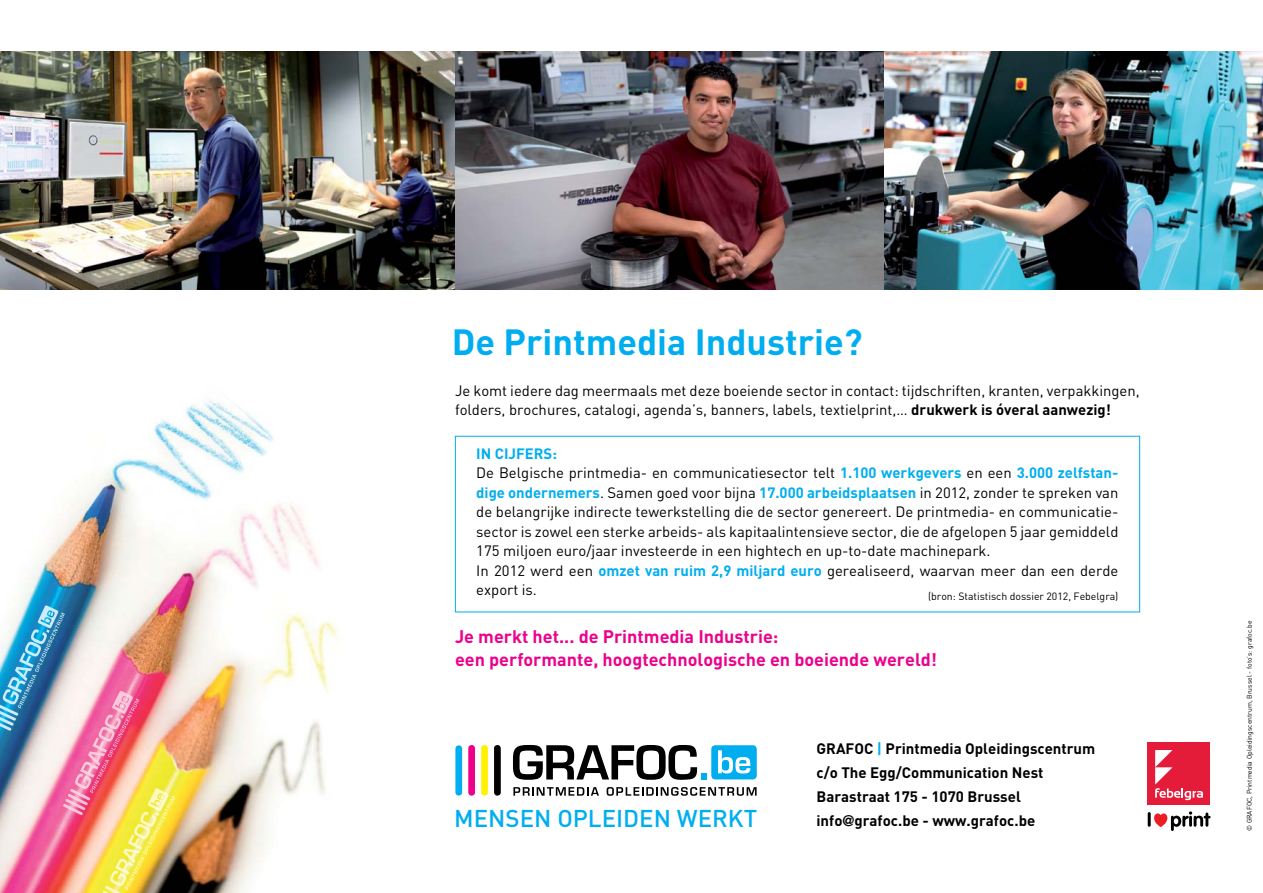
<style>
.page{position:relative;width:1263px;height:893px;background:#fff}
.page>*{position:absolute;margin:0;border:0;box-sizing:border-box;transform-origin:0 0}
.t1{font:700 36px "DIN";color:#00aeef}
.t2{font:500 24px "DIN";color:#00aeef}
.t3{font:700 18px/22.5px "DIN";color:#ec008c}
.t4{font:700 15px/24px "DIN";color:#000}
.t5{font:14.85px/19.5px "DIN";color:#000}
.t6{font:10.5px "DIN";color:#000}
.t7{font:6.75px "DIN";color:#000}
.s1{font-weight:700}
.s2{font-weight:700;color:#00aeef}
.s3{color:#00aeef}
.s4{font-family:"Helvetica Neue LT Std"}
</style>
<div class="page">
<img style="left:0;top:51px;width:884px;height:238px">
<img style="left:19px;top:399px;width:320px;height:494px">
<img style="left:0;top:605px;width:175px;height:288px">
<div style="left:494px;top:745px;width:7px;height:51px;background:#000;border-radius:3px"></div>
<div style="left:481px;top:745px;width:7px;height:51px;background:#fff200;border-radius:3px"></div>
<div style="left:468px;top:745px;width:7px;height:51px;background:#ec008c;border-radius:3px"></div>
<div style="left:455px;top:745px;width:7px;height:50px;background:#00aeef;border-radius:3px"></div>
<svg style="left:513px;top:745px;width:193px;height:35px"></svg>
<div style="left:711px;top:745px;width:46px;height:34px;background:#00aeef;border-radius:4px"></div>
<svg style="left:718px;top:750px;width:32px;height:23px"></svg>
<svg style="left:513px;top:787px;width:86px;height:9px"></svg>
<svg style="left:607px;top:787px;width:149px;height:9px"></svg>
<img style="left:884px;top:51px;width:379px;height:238px">
<div style="left:1148px;top:742px;width:62px;height:63px;background:#e51b3a"></div>
<svg style="left:1155px;top:750px;width:48px;height:50px"></svg>
<svg style="left:1148px;top:811px;width:62px;height:20px"></svg>
<h1 class="t1" style="left:452px;top:318px;width:412px">De Printmedia I ndustrie?</h1>
<p class="t5" style="left:455px;top:380px;width:686px">Je komt iedere dag meermaals met deze boeiende sector in contact: tijdschriften, kranten, verpakkingen, folders, brochures, catalogi, agenda’s, banners, labels, textielprint,… <span class="s1">drukwerk is óveral aanwezig!</span></p>
<p class="t5" style="left:476px;top:443px;width:644px"><span class="s2">I n cijfers:<br></span>De Belgische printmedia- en communicatiesector telt <span class="s2">1.100 werkgevers</span> en een <span class="s2">3.000 zelfstan&shy;dige ondernemers</span>. Samen goed voor bijna <span class="s2">17.000 arbeidsplaatsen</span> in 2012, zonder te spreken van de belangrijke indirecte tewerkstelling die de sector genereert. De printmedia- en communicatie&shy;sector is zowel een sterke arbeids- als kapitaalintensieve sector, die de afgelopen 5 jaar gemiddeld 175 miljoen euro/jaar investeerde in een hightech en up-to-date machinepark.<br>In 2012 werd een <span class="s2">omzet van ruim 2,9 miljard euro</span> gerealiseerd, waarvan meer dan een derde export is.</p>
<p class="t6" style="left:928px;top:589px;width:192px">(bron: Statistisch dossier 2012, Febelgra)</p>
<p class="t3" style="left:455px;top:625px;width:484px">Je merkt het... de Printmedia I ndustrie:<br>een performante, hoogtechnologische en boeiende wereld!</p>
<p class="t4" style="left:816px;top:736px;width:280px">GRAFOC <span class="s3">|</span> Printmedia Opleidingscentrum c/o The Egg/Communication Nest<br>Barastraat 175 - 1070 Brussel</p>
<h2 class="t2" style="left:454px;top:803px;width:304px">MENSEN OPLEIDEN WERKT</h2>
<p class="t4" style="left:816px;top:808px;width:220px">info<span class="s4">@</span>grafoc.be - www.grafoc.be</p>
<p class="t7" style="left:1245px;top:831px;width:212px;rotate:-90deg">© GRAFOC, Printmedia Opleidingscentrum, Brussel - foto’s: grafoc.be</p>
</div>
